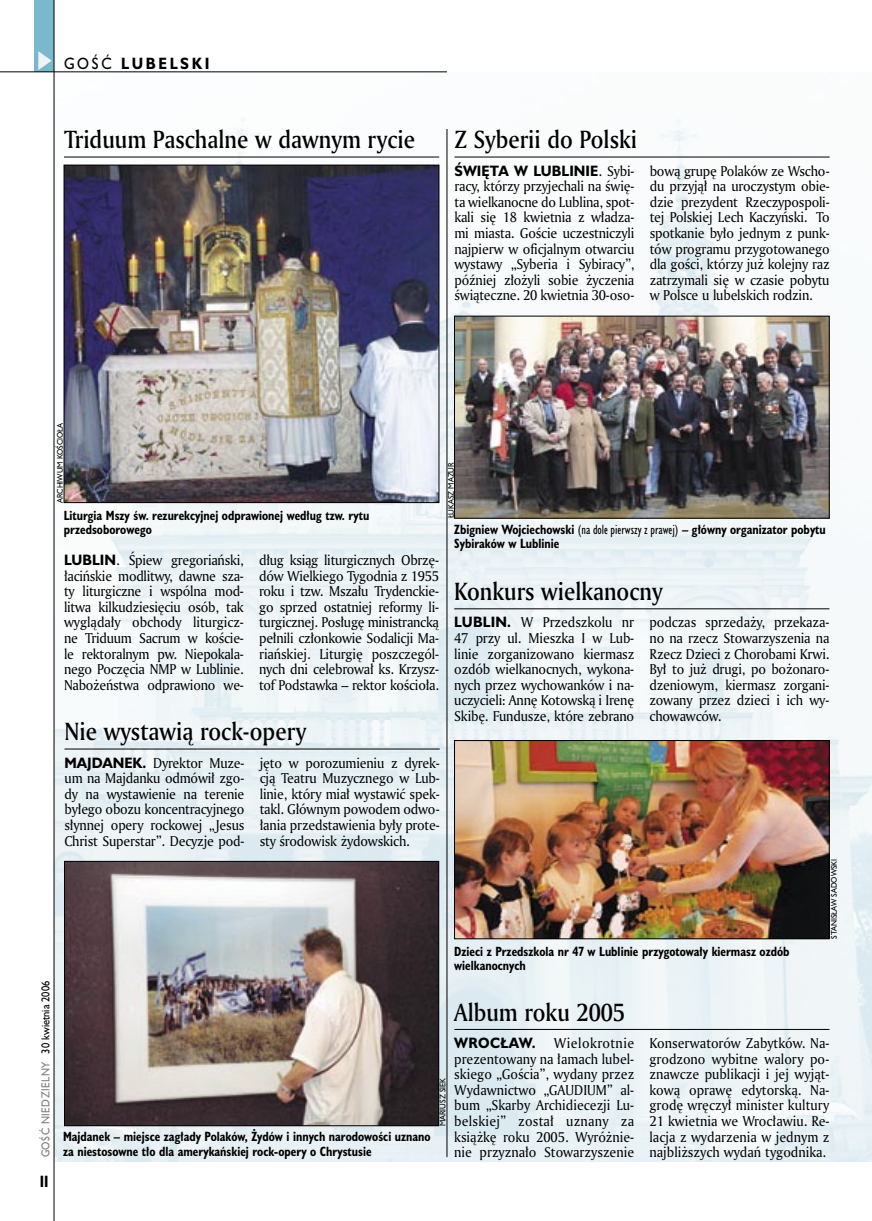
<style>
.page{position:relative;width:872px;height:1221px;background:#fff}
.page>*{position:absolute;margin:0;border:0;box-sizing:border-box;transform-origin:0 0}
._05d_tytyl_Kronika_AmMd_16_pt{font:24px "Amerigo Md PL";color:#000;scale:.9 1}
._15a_temat_lewo{font:700 15px "Humanst 521 PL";letter-spacing:.2em;color:#000;scale:.9 1}
._16_pagina_lewa{font:700 15px "Humanst 521 Cn PL";color:#000;scale:.94 1}
._01_body_tekst{font:13.8px/15.6px "Amerigo PL";letter-spacing:-.015em;color:#000;text-align:justify;scale:.94 1}
._01_body_tekst-2{font:700 13.8px "Humanst 521 PL";letter-spacing:.03em;color:#000;scale:.94 1}
._09_podpis_zdjecia_HuCnB{font:700 12.3px/14.4px "Humanst 521 Cn PL";color:#000;scale:.94 1}
._18a_data_lewa_GOSC{font:10.5px "Humanst 521 PL";letter-spacing:.05em;color:#7c7c7c;scale:.9 1}
._18_data_lewa{font:10.5px "Humanst 521 PL";color:#000;scale:.9 1}
._09a_autor_zdjecia_Hu_5_pt{font:7.5px "Humanst 521 PL";color:#000;scale:.94 1}
.s1{font-weight:400}
.s2{font-family:"Humanst 521 PL";font-weight:700}
</style>
<div class="page">
<img style="left:55px;top:119px;width:817px;height:1042px">
<div style="left:35px;top:0;width:19px;height:72px;background:#78b9cc"></div>
<svg style="left:38px;top:51px;width:14px;height:19px"></svg>
<hr style="left:54px;top:0;width:1px;height:1220px;background:#000">
<hr style="left:0;top:72px;width:447px;height:1px;background:#000">
<hr style="left:446px;top:129px;width:1px;height:1027px;background:#000">
<hr style="left:64px;top:157px;width:375px;height:1px;background:#000">
<hr style="left:64px;top:748px;width:376px;height:1px;background:#000">
<hr style="left:454px;top:157px;width:375px;height:1px;background:#000">
<img style="left:456px;top:318px;width:371px;height:198px">
<img style="left:66px;top:167px;width:371px;height:334px">
<div style="left:64px;top:165px;width:375px;height:338px;border:1px solid #000"></div>
<img style="left:66px;top:863px;width:371px;height:260px">
<div style="left:64px;top:861px;width:375px;height:264px;border:1px solid #000"></div>
<hr style="left:454px;top:608px;width:375px;height:1px;background:#000">
<img style="left:456px;top:742px;width:371px;height:195px">
<div style="left:454px;top:740px;width:375px;height:199px;border:1px solid #000"></div>
<hr style="left:454px;top:1028px;width:375px;height:1px;background:#000">
<p class="_15a_temat_lewo" style="left:64px;top:53px;width:163px"><span class="s1">GOŚĆ</span> LUBELSKI</p>
<p class="_05d_tytyl_Kronika_AmMd_16_pt" style="left:64px;top:123px;width:392px">Triduum Paschalne w dawnym rycie</p>
<p class="_05d_tytyl_Kronika_AmMd_16_pt" style="left:454px;top:123px;width:204px">Z Syberii do Polski</p>
<p class="_01_body_tekst" style="left:454px;top:162px;width:193px"><span class="s2">ŚWIĘTA W LUBLINIE</span>. Sybi&shy;racy, którzy przyjechali na świę&shy;ta wielkanocne do Lublina, spot&shy;kali się 18 kwietnia z władza&shy;mi miasta. Goście uczestniczyli najpierw w oficjalnym otwarciu wystawy „Syberia i Sybiracy”, później złożyli sobie życzenia świąteczne. 20 kwietnia 30-oso-</p>
<p class="_01_body_tekst" style="left:649px;top:162px;width:193px">bową grupę Polaków ze Wscho&shy;du przyjął na uroczystym obie&shy;dzie prezydent Rzeczypospoli&shy;tej Polskiej Lech Kaczyński. To spotkanie było jednym z punk&shy;tów programu przygotowanego dla gości, którzy już kolejny raz zatrzymali się w czasie pobytu w Polsce u lubelskich rodzin.</p>
<p class="_09a_autor_zdjecia_Hu_5_pt" style="left:55px;top:503px;width:87px;rotate:-90deg">ARCHIWUM KOŚCIOŁA</p>
<p class="_09_podpis_zdjecia_HuCnB" style="left:64px;top:507px;width:326px">Liturgia Mszy św. rezurekcyjnej odprawionej według tzw. rytu</p>
<p class="_09_podpis_zdjecia_HuCnB" style="left:64px;top:522px;width:95px">przedsoborowego</p>
<p class="_01_body_tekst" style="left:64px;top:552px;width:193px"><span class="s2">LUBLIN</span>. Śpiew gregoriański, łacińskie modlitwy, dawne sza&shy;ty liturgiczne i wspólna mod&shy;litwa kilkudziesięciu osób, tak wyglądały obchody liturgicz&shy;ne Triduum Sacrum w koście&shy;le rektoralnym pw. Niepokala&shy;nego Poczęcia NMP w Lublinie.<br>Nabożeństwa odprawiono we-</p>
<p class="_01_body_tekst" style="left:259px;top:552px;width:193px">dług ksiąg liturgicznych Obrzę&shy;dów Wielkiego Tygodnia z 1955 roku i tzw. Mszału Trydenckie&shy;go sprzed ostatniej reformy li&shy;turgicznej. Posługę ministrancką pełnili członkowie Sodalicji Ma&shy;riańskiej. Liturgię poszczegól&shy;nych dni celebrował ks. Krzysz&shy;tof Podstawka – rektor kościoła.</p>
<p class="_05d_tytyl_Kronika_AmMd_16_pt" style="left:64px;top:715px;width:270px">Nie wystawią rock-opery</p>
<p class="_01_body_tekst" style="left:64px;top:754px;width:193px"><span class="s2">MAJDANEK.</span> Dyrektor Muze&shy;um na Majdanku odmówił zgo&shy;dy na wystawienie na terenie byłego obozu koncentracyjnego słynnej opery rockowej „Jesus Christ Superstar”. Decyzje pod-</p>
<p class="_01_body_tekst" style="left:260px;top:754px;width:193px">jęto w porozumieniu z dyrek&shy;cją Teatru Muzycznego w Lub&shy;linie, który miał wystawić spek&shy;takl. Głównym powodem odwo&shy;łania przedstawienia były prote&shy;sty środowisk żydowskich.</p>
<p class="_09a_autor_zdjecia_Hu_5_pt" style="left:446px;top:518px;width:61px;rotate:-90deg">ŁUKASZ MAZUR</p>
<p class="_09_podpis_zdjecia_HuCnB" style="left:454px;top:521px;width:397px">Zbigniew Wojciechowski <span class="s1">(na dole pierwszy z prawej)</span> – główny organizator pobytu<br>Sybiraków w Lublinie</p>
<p class="_05d_tytyl_Kronika_AmMd_16_pt" style="left:454px;top:575px;width:233px">Konkurs wielkanocny</p>
<p class="_01_body_tekst" style="left:454px;top:614px;width:193px"><span class="s2">LUBLIN.</span> W Przedszkolu nr 47 przy ul. Mieszka I w Lub&shy;linie zorganizowano kiermasz ozdób wielkanocnych, wykona&shy;nych przez wychowanków i na&shy;uczycieli: Annę Kotowską i Irenę Skibę. Fundusze, które zebrano</p>
<p class="_01_body_tekst" style="left:649px;top:614px;width:193px">podczas sprzedaży, przekaza&shy;no na rzecz Stowarzyszenia na Rzecz Dzieci z Chorobami Krwi.<br>Był to już drugi, po bożonaro&shy;dzeniowym, kiermasz zorgani&shy;zowany przez dzieci i ich wy&shy;chowawców.</p>
<p class="_09_podpis_zdjecia_HuCnB" style="left:454px;top:943px;width:358px">Dzieci z Przedszkola nr 47 w Lublinie przygotowały kiermasz ozdób wielkanocnych</p>
<p class="_09a_autor_zdjecia_Hu_5_pt" style="left:828px;top:939px;width:87px;rotate:-90deg">STANISŁAW SADOWSKI</p>
<p class="_18_data_lewa" style="left:38px;top:1053px;width:82px;rotate:-90deg">30 kwietnia 2006</p>
<p class="_18a_data_lewa_GOSC" style="left:38px;top:1157px;width:108px;rotate:-90deg">GOŚĆ NIEDZIELNY</p>
<p class="_16_pagina_lewa" style="left:40px;top:1170px;width:11px">II</p>
<p class="_09_podpis_zdjecia_HuCnB" style="left:63px;top:1129px;width:392px">Majdanek – miejsce zagłady Polaków, Żydów i innych narodowości uznano za niestosowne tło dla amerykańskiej rock-opery o Chrystusie</p>
<p class="_09a_autor_zdjecia_Hu_5_pt" style="left:437px;top:1125px;width:53px;rotate:-90deg">MARIUSZ SIEK</p>
<p class="_05d_tytyl_Kronika_AmMd_16_pt" style="left:454px;top:995px;width:191px">Album roku 2005</p>
<p class="_01_body_tekst" style="left:454px;top:1034px;width:193px;text-indent:100px">Wielokrotnie prezentowany na łamach lubel&shy;skiego „Gościa”, wydany przez Wydawnictwo „GAUDIUM” al&shy;bum „Skarby Archidiecezji Lu&shy;belskiej” został uznany za książkę roku 2005. Wyróżnie&shy;nie przyznało Stowarzyszenie</p>
<p class="_01_body_tekst" style="left:649px;top:1034px;width:193px">Konserwatorów Zabytków. Na&shy;grodzono wybitne walory po&shy;znawcze publikacji i jej wyjąt&shy;kową oprawę edytorską. Na&shy;grodę wręczył minister kultury 21 kwietnia we Wrocławiu. Re&shy;lacja z wydarzenia w jednym z najbliższych wydań tygodnika.</p>
<p class="_01_body_tekst-2" style="left:454px;top:1033px;width:88px">WROCŁAW.</p>
</div>
